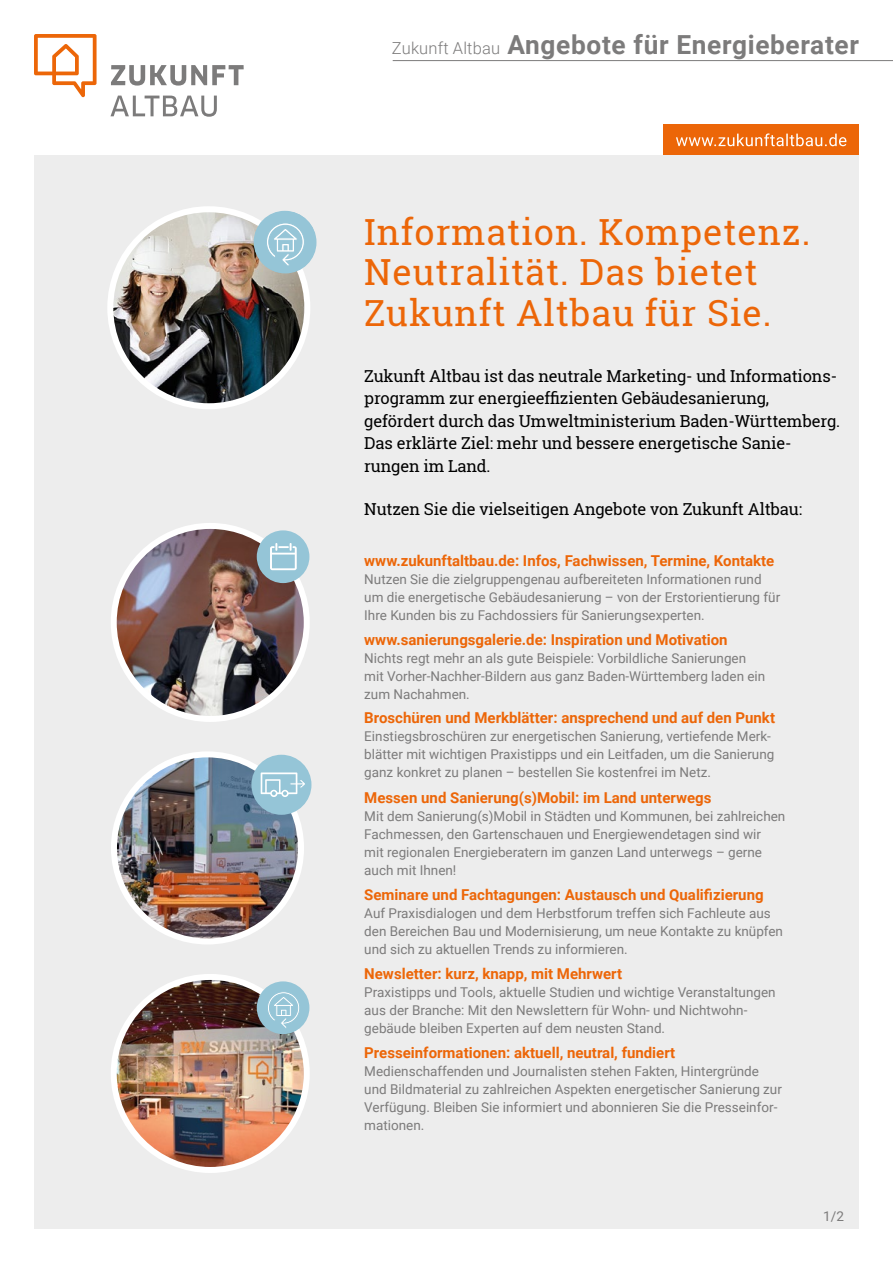
<style>
.page{position:relative;width:893px;height:1263px;background:#fff}
.page>*{position:absolute;margin:0;border:0;box-sizing:border-box;transform-origin:0 0}
.t1{font:36px/40.5px "Roboto Slab";letter-spacing:.025em;color:#ec6608}
.t2{font:700 26.25px "Roboto";letter-spacing:.025em;color:#7c7b7b}
.t3{font:16.5px/22.5px "Roboto Slab";letter-spacing:-.01em;color:#000}
.t4{font:700 15px "Roboto";color:#ec6608}
.t5{font:13.5px/18px "Roboto";color:#7c7b7b}
.s1{font-weight:300;font-size:16.5px}
</style>
<div class="page">
<div style="left:34px;top:155px;width:825px;height:1074px;background:#ededed"></div>
<svg style="left:34px;top:34px;width:63px;height:63px"></svg>
<svg style="left:110px;top:65px;width:134px;height:52px"></svg>
<div style="left:663px;top:124px;width:196px;height:31px;background:#ec6608"></div>
<svg style="left:676px;top:133px;width:170px;height:13px"></svg>
<img style="left:114px;top:526px;width:193px;height:193px;border-radius:97px">
<div style="left:111px;top:523px;width:199px;height:199px;border:6px solid #fff;border-radius:50%"></div>
<div style="left:257px;top:530px;width:52px;height:53px;background:#95c5d7;border-radius:50%"></div>
<svg style="left:270px;top:543px;width:27px;height:27px"></svg>
<img style="left:114px;top:977px;width:193px;height:193px;border-radius:97px">
<div style="left:111px;top:974px;width:199px;height:199px;border:6px solid #fff;border-radius:50%"></div>
<div style="left:257px;top:981px;width:52px;height:53px;background:#95c5d7;border-radius:50%"></div>
<img style="left:114px;top:212px;width:193px;height:192px">
<div style="left:107px;top:206px;width:203px;height:203px;border:6px solid #fff;border-radius:50%"></div>
<div style="left:254px;top:211px;width:62px;height:62px;background:#95c5d7;border-radius:50%"></div>
<img style="left:117px;top:754px;width:183px;height:187px">
<div style="left:111px;top:751px;width:193px;height:193px;border:6px solid #fff;border-radius:50%"></div>
<div style="left:251px;top:755px;width:60px;height:60px;background:#95c5d7;border-radius:50%"></div>
<svg style="left:261px;top:772px;width:44px;height:25px"></svg>
<svg style="left:267px;top:223px;width:37px;height:43px"></svg>
<svg style="left:268px;top:992px;width:32px;height:36px"></svg>
<hr style="left:393px;top:60px;width:500px;height:1px;background:#7c7b7b">
<h2 class="t2" style="left:392px;top:26px;width:469px"><span class="s1">Zukunft Altbau</span> Angebote für Energieberater</h2>
<h1 class="t1" style="left:364px;top:211px;width:448px">Information. Kompetenz.<br>Neutralität. Das bietet<br>Zukunft Altbau für Sie.</h1>
<p class="t3" style="left:364px;top:364px;width:477px">Zukunft Altbau ist das neutrale Marketing- und Informations‑ programm zur energieeffizienten Gebäudesanierung, gefördert durch das Umweltministerium Baden-Württemberg.<br>Das erklärte Ziel: mehr und bessere energetische Sanie‑ rungen im Land.</p>
<p class="t3" style="left:364px;top:498px;width:439px">Nutzen Sie die vielseitigen Angebote von Zukunft Altbau:</p>
<p class="t4" style="left:364px;top:550px;width:412px">www.zukunftaltbau.de: Infos, Fachwissen, Termine, Kontakte</p>
<p class="t5" style="left:364px;top:569px;width:417px">Nutzen Sie die zielgruppengenau aufbereiteten Informationen rund um die energetische Gebäudesanierung – von der Erstorientierung für<br>Ihre Kunden bis zu Fachdossiers für Sanierungsexperten.</p>
<p class="t4" style="left:364px;top:629px;width:365px">www.sanierungsgalerie.de: Inspiration und Motivation</p>
<p class="t5" style="left:364px;top:649px;width:403px">Nichts regt mehr an als gute Beispiele: Vorbildliche Sanierungen mit Vorher-Nachher-Bildern aus ganz Baden‑Württemberg laden ein zum Nachahmen.</p>
<p class="t4" style="left:364px;top:708px;width:412px">Broschüren und Merkblätter: ansprechend und auf den Punkt</p>
<p class="t5" style="left:364px;top:727px;width:412px">Einstiegsbroschüren zur energetischen Sanierung, vertiefende Merk&shy;blätter mit wichtigen Praxistipps und ein Leitfaden, um die Sanierung ganz konkret zu planen – bestellen Sie kostenfrei im Netz.</p>
<p class="t4" style="left:364px;top:787px;width:349px">Messen und Sanierung(s)Mobil: im Land unterwegs</p>
<p class="t5" style="left:364px;top:807px;width:423px">Mit dem Sanierung(s)Mobil in Städten und Kommunen, bei zahlreichen Fachmessen, den Gartenschauen und Energiewendetagen sind wir<br>mit regionalen Energieberatern im ganzen Land unterwegs – gerne auch mit Ihnen!</p>
<p class="t4" style="left:364px;top:885px;width:401px">Seminare und Fachtagungen: Austausch und Qualifizierung</p>
<p class="t5" style="left:364px;top:904px;width:420px">Auf Praxisdialogen und dem Herbstforum treffen sich Fachleute aus den Bereichen Bau und Modernisierung, um neue Kontakte zu knüpfen und sich zu aktuellen Trends zu informieren.</p>
<p class="t4" style="left:364px;top:963px;width:259px">Newsletter: kurz, knapp, mit Mehrwert</p>
<p class="t5" style="left:364px;top:982px;width:413px">Praxistipps und Tools, aktuelle Studien und wichtige Veranstaltungen aus der Branche: Mit den Newslettern für Wohn- und Nichtwohn‑ gebäude bleiben Experten auf dem neusten Stand.</p>
<p class="t4" style="left:364px;top:1042px;width:313px">Presseinformationen: aktuell, neutral, fundiert</p>
<p class="t5" style="left:364px;top:1062px;width:419px">Medienschaffenden und Journalisten stehen Fakten, Hintergründe und Bildmaterial zu zahlreichen Aspekten energetischer Sanierung zur Verfügung. Bleiben Sie informiert und abonnieren Sie die Presseinfor&shy;mationen.</p>
<p class="t5" style="left:823px;top:1207px;width:22px">1/2</p>
</div>
